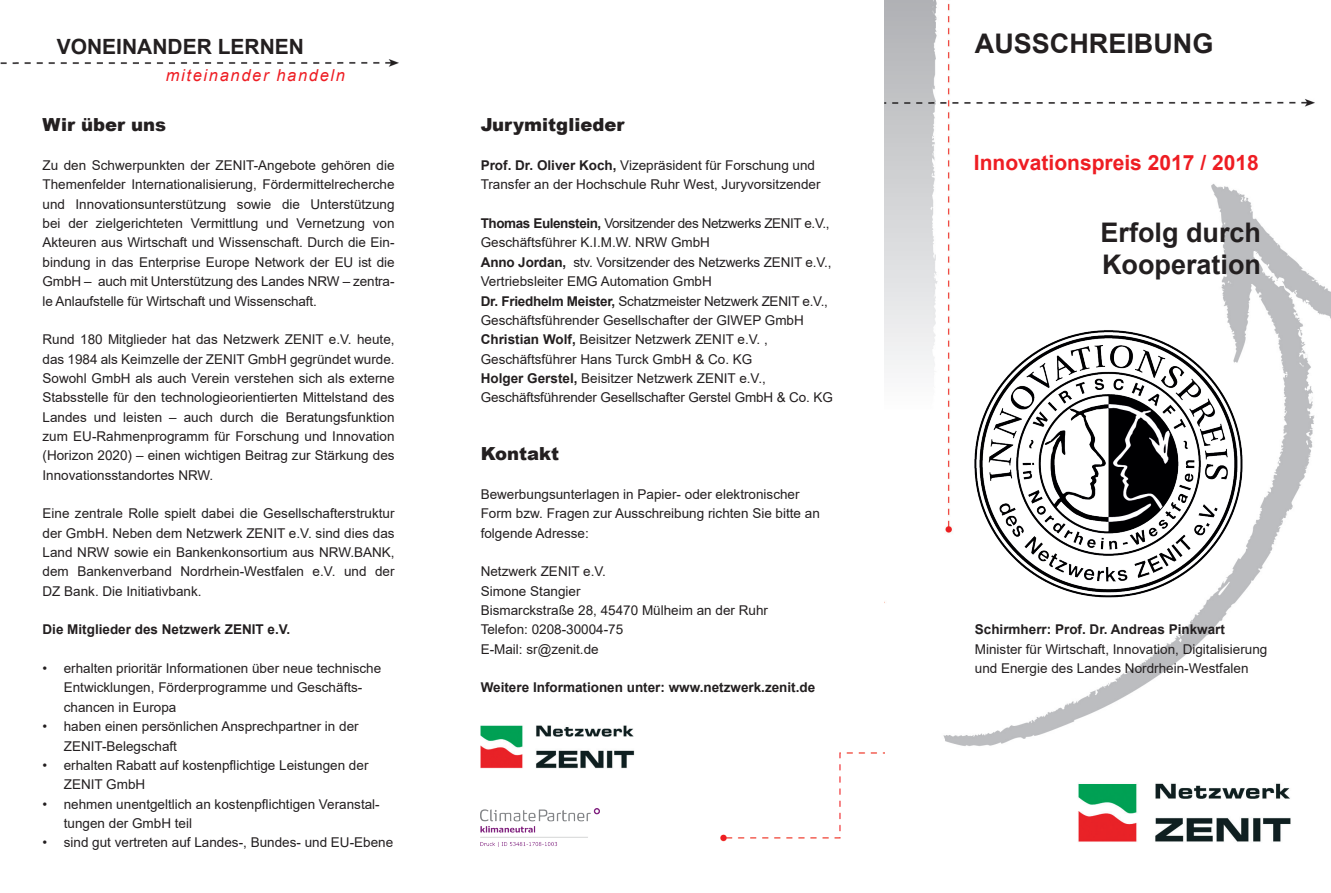
<style>
.page{position:relative;width:1331px;height:893px;background:#fff}
.page>*{position:absolute;margin:0;border:0;box-sizing:border-box;transform-origin:0 0}
.t1{font:700 27px/32.4px "Arial";color:#231f20}
.t2{font:700 21px "Arial";color:#ee1d23}
.t3{font:700 21px "Arial";color:#231f20}
.t4{font:900 18px "Arial";color:#231f20}
.t5{font:italic 16.5px "Arial";letter-spacing:.1em;color:#ee1d23}
.t6{font:13.5px/19.4px "Arial";color:#231f20}
.t7{font:700 13.5px "Arial";color:#231f20}
.s1{font-weight:700}
</style>
<div class="page">
<img style="left:884px;top:0;width:447px;height:842px">
<img style="left:0;top:59px;width:399px;height:8px">
<img style="left:720px;top:752px;width:164px;height:90px">
<img style="left:481px;top:725px;width:154px;height:44px">
<img style="left:960px;top:323px;width:298px;height:285px">
<img style="left:480px;top:809px;width:120px;height:37px">
<h2 class="t3" style="left:57px;top:32px;width:249px">VONEINANDER LERNEN</h2>
<h1 class="t1" style="left:975px;top:28px;width:240px">AUSSCHREIBUNG</h1>
<p class="t5" style="left:166px;top:65px;width:181px">miteinander handeln</p>
<h3 class="t4" style="left:43px;top:112px;width:125px">Wir über uns</h3>
<p class="t6" style="left:43px;top:156px;width:354px;text-align:justify">Zu den Schwerpunkten der ZENIT-Angebote gehören die Themenfelder Internationalisierung, Fördermittelrecherche und Innovationsunterstützung sowie die Unterstützung bei der zielgerichteten Vermittlung und Vernetzung von Akteuren aus Wirtschaft und Wissenschaft. Durch die Ein&shy;bindung in das Enterprise Europe Network der EU ist die GmbH – auch mit Unterstützung des Landes NRW – zentra&shy;le Anlaufstelle für Wirtschaft und Wissenschaft.</p>
<p class="t6" style="left:43px;top:330px;width:354px;text-align:justify">Rund 180 Mitglieder hat das Netzwerk ZENIT e.V. heute, das 1984 als Keimzelle der ZENIT GmbH gegründet wurde.<br>Sowohl GmbH als auch Verein verstehen sich als externe Stabsstelle für den technologieorientierten Mittelstand des Landes und leisten – auch durch die Beratungsfunktion zum EU-Rahmenprogramm für Forschung und Innovation (Horizon 2020) – einen wichtigen Beitrag zur Stärkung des Innovationsstandortes NRW.</p>
<p class="t6" style="left:43px;top:504px;width:354px;text-align:justify">Eine zentrale Rolle spielt dabei die Gesellschafterstruktur der GmbH. Neben dem Netzwerk ZENIT e.V. sind dies das Land NRW sowie ein Bankenkonsortium aus NRW.BANK, dem Bankenverband Nordrhein-Westfalen e.V. und der DZ Bank. Die Initiativbank.</p>
<p class="t7" style="left:43px;top:620px;width:249px">Die Mitglieder des Netzwerk ZENIT e.V.</p>
<p class="t6" style="left:64px;top:659px;width:319px;text-indent:-21px">• erhalten prioritär Informationen über neue technische<br>Entwicklungen, Förderprogramme und Geschäfts&shy;chancen in Europa</p>
<p class="t6" style="left:64px;top:717px;width:296px;text-indent:-21px">• haben einen persönlichen Ansprechpartner in der<br>ZENIT-Belegschaft</p>
<p class="t6" style="left:64px;top:755px;width:306px;text-indent:-21px">• erhalten Rabatt auf kostenpflichtige Leistungen der<br>ZENIT GmbH</p>
<p class="t6" style="left:64px;top:794px;width:317px;text-indent:-21px">• nehmen unentgeltlich an kostenpflichtigen Veranstal&shy;tungen der GmbH teil</p>
<p class="t6" style="left:43px;top:833px;width:352px">• sind gut vertreten auf Landes-, Bundes- und EU-Ebene</p>
<h3 class="t4" style="left:481px;top:112px;width:145px">Jurymitglieder</h3>
<p class="t6" style="left:481px;top:156px;width:341px"><span class="s1">Prof. Dr. Oliver Koch,</span> Vizepräsident für Forschung und<br>Transfer an der Hochschule Ruhr West, Juryvorsitzender</p>
<p class="t6" style="left:481px;top:214px;width:354px"><span class="s1">Thomas Eulenstein,</span> Vorsitzender des Netzwerks ZENIT e.V., Geschäftsführer K.I.M.W. NRW GmbH<br><span class="s1">Anno Jordan,</span> stv. Vorsitzender des Netzwerks ZENIT e.V., Vertriebsleiter EMG Automation GmbH<br><span class="s1">Dr. Friedhelm Meister,</span> Schatzmeister Netzwerk ZENIT e.V., Geschäftsführender Gesellschafter der GIWEP GmbH <span class="s1">Christian Wolf,</span> Beisitzer Netzwerk ZENIT e.V. , Geschäftsführer Hans Turck GmbH &amp; Co. KG<br><span class="s1">Holger Gerstel,</span> Beisitzer Netzwerk ZENIT e.V., Geschäftsführender Gesellschafter Gerstel GmbH &amp; Co. KG</p>
<h3 class="t4" style="left:481px;top:441px;width:80px">Kontakt</h3>
<p class="t6" style="left:481px;top:484px;width:341px">Bewerbungsunterlagen in Papier- oder elektronischer<br>Form bzw. Fragen zur Ausschreibung richten Sie bitte an folgende Adresse:</p>
<p class="t6" style="left:481px;top:562px;width:289px">Netzwerk ZENIT e.V.<br>Simone Stangier<br>Bismarckstraße 28, 45470 Mülheim an der Ruhr<br>Telefon: 0208-30004-75<br>E-Mail: sr@zenit.de</p>
<p class="t7" style="left:481px;top:678px;width:336px">Weitere Informationen unter: www.netzwerk.zenit.de</p>
<h2 class="t2" style="left:974px;top:148px;width:286px">Innovationspreis 2017 / 2018</h2>
<h1 class="t1" style="left:1101px;top:216px;width:162px">Erfolg durch<br>Kooperation</h1>
<p class="t7" style="left:975px;top:620px;width:252px">Schirmherr: Prof. Dr. Andreas Pinkwart</p>
<p class="t6" style="left:975px;top:639px;width:294px">Minister für Wirtschaft, Innovation, Digitalisierung und Energie des Landes Nordrhein-Westfalen</p>
</div>
